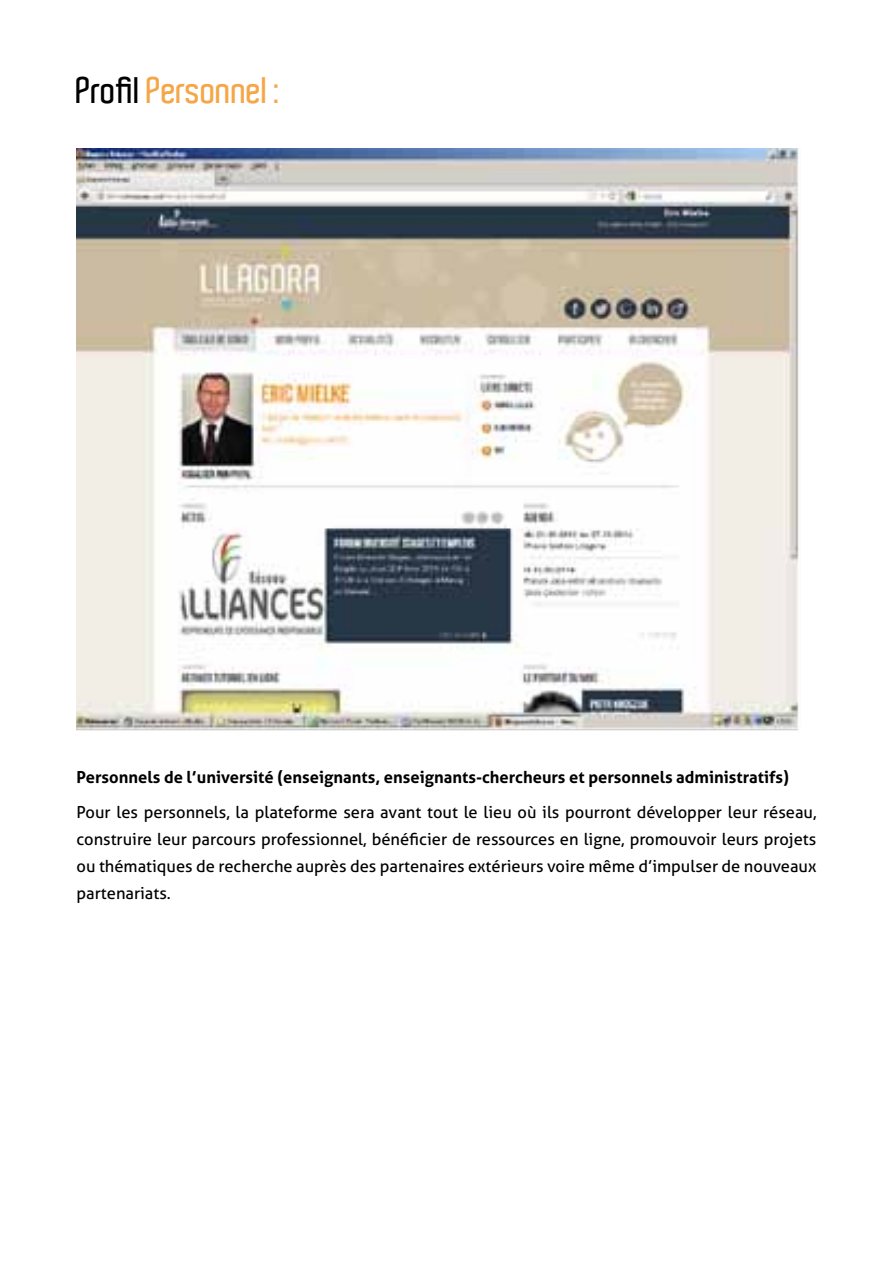
<style>
.page{position:relative;width:893px;height:1263px;background:#fff}
.page>*{position:absolute;margin:0;border:0;box-sizing:border-box;transform-origin:0 0}
.t1{font:600 36px "Aldo";letter-spacing:-.02em;color:#f5a748}
.t2{font:16.5px/27px "Aller";color:#000;text-align:justify}
.t3{font:700 16.5px "Aller";color:#000}
.s1{color:#000}
</style>
<div class="page">
<img style="left:77px;top:149px;width:722px;height:582px">
<h1 class="t1" style="left:77px;top:70px;width:206px"><span class="s1">Profil</span> Personnel :</h1>
<p class="t3" style="left:77px;top:767px;width:714px">Personnels de l’université (enseignants, enseignants-chercheurs et personnels administratifs)</p>
<p class="t2" style="left:77px;top:799px;width:741px">Pour les personnels, la plateforme sera avant tout le lieu où ils pourront développer leur réseau, construire leur parcours professionnel, bénéficier de ressources en ligne, promouvoir leurs projets ou thématiques de recherche auprès des partenaires extérieurs voire même d’impulser de nouveaux partenariats.</p>
</div>
